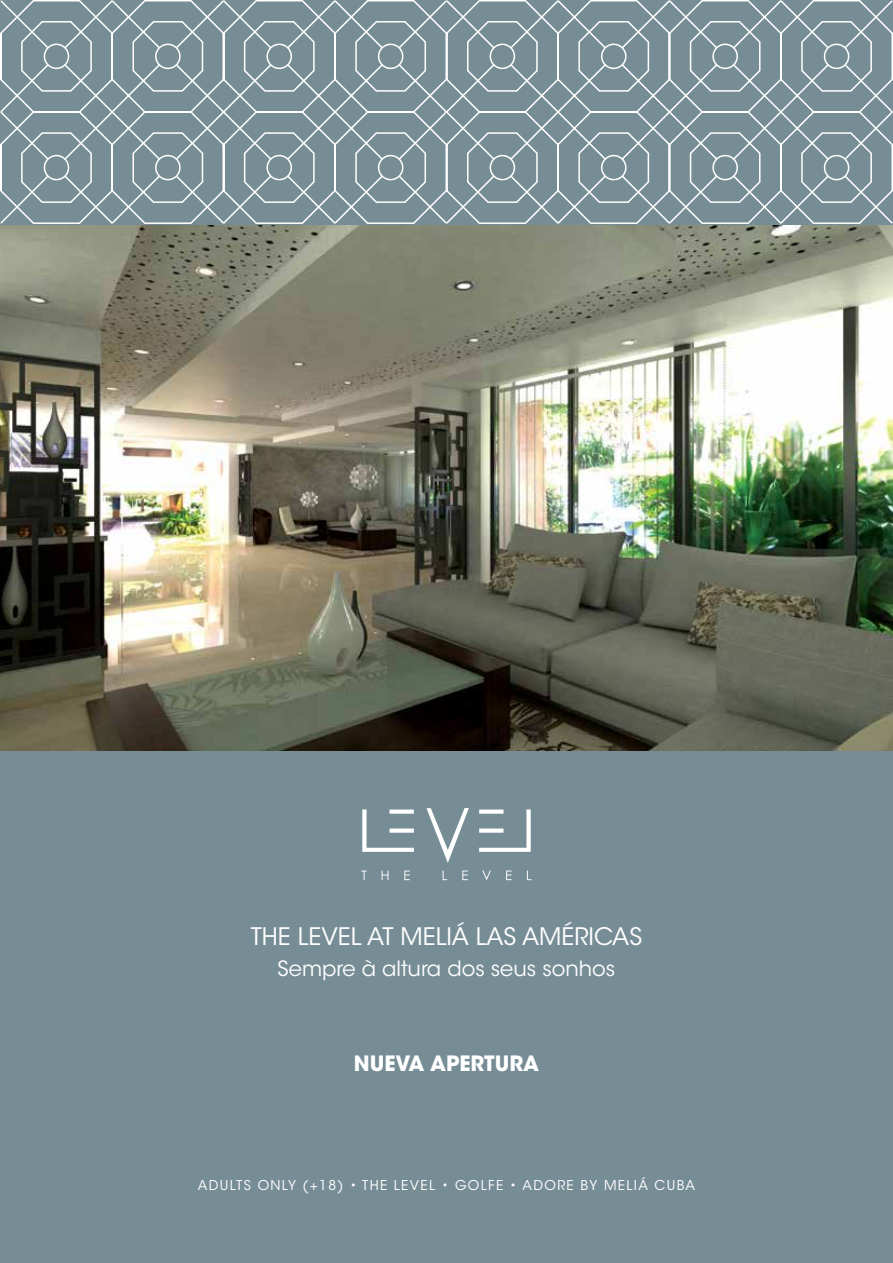
<style>
.page{position:relative;width:893px;height:1263px;background:#778d95}
.page>*{position:absolute;margin:0;border:0;box-sizing:border-box;transform-origin:0 0}
.t1{font:24px "ITC Avant Garde Std";color:#fff}
.t2{font:21px "ITC Avant Garde Std";color:#fff}
.t3{font:700 21px "ITC Avant Garde Std";color:#fff}
.t4{font:13.5px "ITC Avant Garde Std";letter-spacing:.1em;color:#fff}
</style>
<div class="page">
<img style="left:0;top:225px;width:893px;height:525px">
<svg style="left:361px;top:808px;width:170px;height:72px"></svg>
<svg style="left:0;top:0;width:445px;height:224px"></svg>
<svg style="left:445px;top:0;width:448px;height:224px"></svg>
<h1 class="t1" style="left:251px;top:921px;width:393px">THE LEVEL AT MELIÁ LAS AMÉRICAS</h1>
<h2 class="t2" style="left:278px;top:956px;width:339px">Sempre à altura dos seus sonhos</h2>
<h2 class="t3" style="left:354px;top:1049px;width:187px">NUEVA APERTURA</h2>
<p class="t4" style="left:198px;top:1177px;width:499px">ADULTS ONLY (+18) • THE LEVEL • GOLFE • ADORE BY MELIÁ CUBA</p>
</div>
